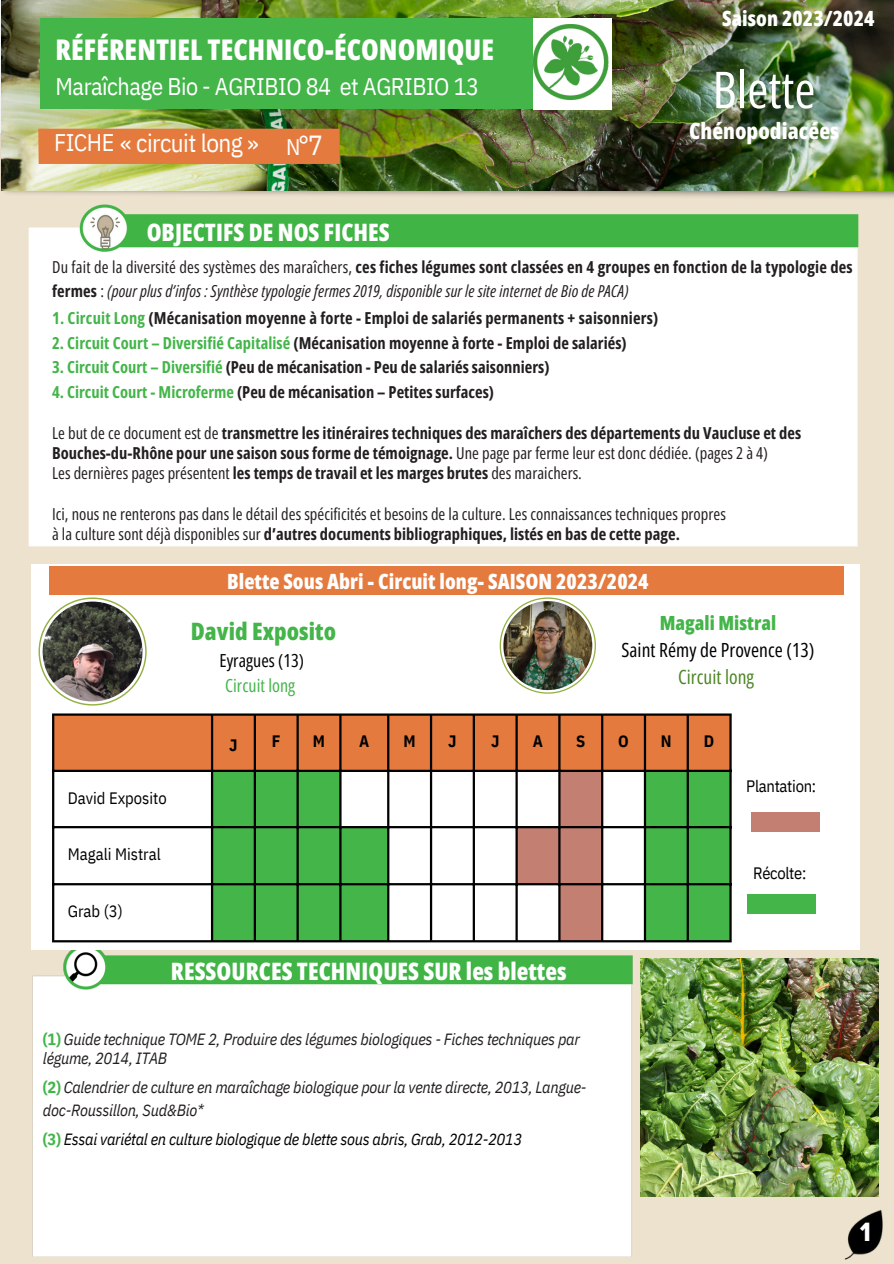
<style>
.page{position:relative;width:894px;height:1264px;background:#fff}
.page>*{position:absolute;margin:0;border:0;box-sizing:border-box;transform-origin:0 0}
.t1{font:50.85px "Open Sans Condensed";color:#fff}
.t2{font:800 28.5px "Open Sans Condensed";letter-spacing:.005em;color:#fff}
.t3{font:27.6px "IBM Plex Sans Cond";color:#fff}
.t4{font:800 25.5px "Open Sans Condensed";color:#fff}
.t5{font:25.05px "IBM Plex Sans Cond";letter-spacing:-.02em;color:#fff}
.t6{font:800 24px "Open Sans Condensed";letter-spacing:.005em;color:#fff}
.t7{font:24px "IBM Plex Sans Cond";letter-spacing:-.02em;color:#fff}
.t8{font:800 24px "Open Sans Condensed";color:#43b549}
.t9{font:22.5px "IBM Plex Sans Cond";color:#fff}
.t10{font:800 22.35px "Open Sans Condensed";letter-spacing:.005em;color:#fff}
.t11{font:800 21px "Open Sans Condensed";color:#fff}
.t12{font:19.5px "Open Sans Condensed";letter-spacing:.005em;color:#000}
.t13{font:800 19.5px "Open Sans Condensed";color:#43b549}
.t14{font:19.5px "Open Sans Condensed";color:#4b8624}
.t15{font:18px/24.8px "Open Sans Condensed";color:#000;text-align:center}
.t16{font:700 16.5px "Open Sans Condensed";letter-spacing:.005em;color:#231f20}
.t17{font:italic 16.5px/23.7px "Open Sans Condensed";letter-spacing:.01em;color:#231f20}
.t18{font:16.5px "Open Sans Condensed";color:#231f20}
.t19{font:16.5px "IBM Plex Sans Cond";color:#000}
.t20{font:16.5px "IBM Plex Sans Cond";letter-spacing:-.02em;color:#000}
.t21{font:700 16.5px "IBM Plex Sans Cond";color:#000}
.t22{font:italic 16.2px "IBM Plex Sans Cond";letter-spacing:-.02em;color:#231f20}
.t23{font:italic 16.2px "IBM Plex Sans Cond";letter-spacing:-.02em;color:#000}
.s1{font-size:24px}
.s2{font-size:24.9px}
.s3{font-style:normal}
.s4{font-weight:700;font-style:normal}
.s5{color:#43b549}
.s6{font-weight:400}
.s7{font-weight:700}
.s8{font-weight:700;font-style:normal;color:#43b549}
</style>
<div class="page">
<div style="left:0;top:133px;width:893px;height:1130px;background:#ede2ce"></div>
<img style="left:0;top:47px;width:893px;height:151px">
<img style="left:844px;top:1210px;width:39px;height:49px">
<img style="left:31px;top:937px;width:602px;height:320px">
<img style="left:28px;top:204px;width:831px;height:343px">
<img style="left:1px;top:0;width:892px;height:190px">
<div style="left:40px;top:19px;width:541px;height:90px;background:#43b549"></div>
<div style="left:533px;top:18px;width:78px;height:91px;background:#fff"></div>
<div style="left:38px;top:129px;width:302px;height:35px;background:#e47a3e"></div>
<div style="left:32px;top:564px;width:827px;height:386px;background:#fff"></div>
<svg style="left:54px;top:715px;width:675px;height:225px"></svg>
<hr style="left:52px;top:715px;width:2px;height:225px;background:#000">
<hr style="left:211px;top:715px;width:2px;height:225px;background:#000">
<hr style="left:254px;top:715px;width:2px;height:225px;background:#000">
<hr style="left:296px;top:715px;width:3px;height:225px;background:#000">
<hr style="left:339px;top:715px;width:2px;height:225px;background:#000">
<hr style="left:387px;top:715px;width:2px;height:225px;background:#000">
<hr style="left:430px;top:715px;width:2px;height:225px;background:#000">
<hr style="left:472px;top:715px;width:3px;height:225px;background:#000">
<hr style="left:515px;top:715px;width:2px;height:225px;background:#000">
<hr style="left:558px;top:715px;width:2px;height:225px;background:#000">
<hr style="left:601px;top:715px;width:2px;height:225px;background:#000">
<hr style="left:643px;top:715px;width:3px;height:225px;background:#000">
<hr style="left:686px;top:715px;width:2px;height:225px;background:#000">
<hr style="left:729px;top:715px;width:2px;height:225px;background:#000">
<hr style="left:52px;top:713px;width:679px;height:2px;background:#000">
<hr style="left:52px;top:769px;width:679px;height:3px;background:#000">
<hr style="left:52px;top:826px;width:679px;height:2px;background:#000">
<hr style="left:52px;top:883px;width:679px;height:2px;background:#000">
<hr style="left:52px;top:940px;width:679px;height:2px;background:#000">
<div style="left:50px;top:566px;width:793px;height:29px;background:#e47a3e"></div>
<div style="left:751px;top:811px;width:68px;height:20px;background:#c37f71"></div>
<div style="left:747px;top:894px;width:68px;height:20px;background:#43b549"></div>
<svg style="left:499px;top:597px;width:96px;height:96px"></svg>
<svg style="left:501px;top:598px;width:93px;height:94px"></svg>
<img style="left:503px;top:601px;width:89px;height:89px;border-radius:50%">
<img style="left:640px;top:958px;width:238px;height:238px">
<svg style="left:38px;top:597px;width:109px;height:108px"></svg>
<svg style="left:40px;top:599px;width:105px;height:105px"></svg>
<img style="left:43px;top:601px;width:99px;height:100px;border-radius:50%">
<img style="left:529px;top:24px;width:83px;height:87px">
<p class="t2" style="left:56px;top:30px;width:440px">RÉFÉRENTIEL TECHNICO-ÉCONOMIQUE</p>
<p class="t7" style="left:56px;top:70px;width:425px">Maraîchage Bio - AGRIBIO 84 et AGRIBIO 13</p>
<p class="t5" style="left:54px;top:127px;width:206px"><span class="s1">FICHE</span> « circuit long »</p>
<p class="t9" style="left:286px;top:131px;width:24px">N<span class="s2">°</span></p>
<p class="t3" style="left:308px;top:127px;width:16px">7</p>
<p class="t6" style="left:147px;top:215px;width:244px">OBJECTIFS DE NOS FICHES</p>
<p class="t11" style="left:722px;top:4px;width:154px">Saison 2023/2024</p>
<p class="t1" style="left:712px;top:54px;width:104px">Blette</p>
<p class="t10" style="left:689px;top:115px;width:151px">Chénopodiacées</p>
<p class="t17" style="left:52px;top:255px;width:801px"><span class="s3">Du fait de la diversité des systèmes des maraîchers,</span> <span class="s4">ces fiches légumes sont classées en 4 groupes en fonction de la typologie des fermes</span> <span class="s3">:</span> (pour plus d’infos : Synthèse typologie fermes 2019, disponible sur le site internet de Bio de PACA)</p>
<p class="t16" style="left:52px;top:306px;width:607px"><span class="s5">1. Circuit Long</span> (Mécanisation moyenne à forte - Emploi de salariés permanents + saisonniers)</p>
<p class="t16" style="left:52px;top:331px;width:576px"><span class="s5">2. Circuit Court – Diversifié Capitalisé</span> (Mécanisation moyenne à forte - Emploi de salariés)</p>
<p class="t16" style="left:52px;top:355px;width:499px"><span class="s5">3. Circuit Court – Diversifié</span> (Peu de mécanisation - Peu de salariés saisonniers)</p>
<p class="t16" style="left:52px;top:380px;width:443px"><span class="s5">4. Circuit Court - Microferme</span> (Peu de mécanisation – Petites surfaces)</p>
<p class="t16" style="left:52px;top:421px;width:750px"><span class="s6">Le but de ce document est de</span> transmettre les itinéraires techniques des maraîchers des départements du Vaucluse et des</p>
<p class="t16" style="left:52px;top:441px;width:717px">Bouches-du-Rhône pour une saison sous forme de témoignage. <span class="s6">Une page par ferme leur est donc dédiée. (pages 2 à 4)</span></p>
<p class="t18" style="left:52px;top:461px;width:531px">Les dernières pages présentent <span class="s7">les temps de travail et les marges brutes</span> des maraichers.</p>
<p class="t18" style="left:52px;top:502px;width:675px">Ici, nous ne renterons pas dans le détail des spécificités et besoins de la culture. Les connaissances techniques propres</p>
<p class="t16" style="left:52px;top:522px;width:629px"><span class="s6">à la culture sont déjà disponibles sur</span> d’autres documents bibliographiques, listés en bas de cette page.</p>
<p class="t11" style="left:227px;top:567px;width:423px">Blette Sous Abri - Circuit long- SAISON 2023/2024</p>
<p class="t8" style="left:191px;top:614px;width:147px">David Exposito</p>
<p class="t15" style="left:219px;top:647px;width:86px">Eyragues (13)<br><span class="s5">Circuit long</span></p>
<h4 class="t13" style="left:659px;top:609px;width:118px">Magali Mistral</h4>
<p class="t12" style="left:621px;top:636px;width:194px">Saint Rémy de Provence (13)</p>
<p class="t14" style="left:678px;top:663px;width:77px">Circuit long</p>
<p class="t19" style="left:68px;top:786px;width:100px">David Exposito</p>
<p class="t19" style="left:68px;top:842px;width:94px">Magali Mistral</p>
<p class="t19" style="left:68px;top:899px;width:56px">Grab (3)</p>
<p class="t21" style="left:229px;top:734px;width:10px">J</p>
<p class="t21" style="left:272px;top:730px;width:10px">F</p>
<h1 class="t21" style="left:313px;top:730px;width:14px">M</h1>
<h5 class="t21" style="left:359px;top:730px;width:12px">A</h5>
<h5 class="t21" style="left:403px;top:730px;width:14px">M</h5>
<h3 class="t21" style="left:448px;top:730px;width:10px">J</h3>
<p class="t21" style="left:491px;top:730px;width:10px">J</p>
<h5 class="t21" style="left:532px;top:730px;width:12px">A</h5>
<h3 class="t21" style="left:576px;top:730px;width:11px">S</h3>
<p class="t21" style="left:618px;top:730px;width:12px">O</p>
<p class="t21" style="left:660px;top:730px;width:12px">N</p>
<h6 class="t21" style="left:703px;top:730px;width:12px">D</h6>
<p class="t6" style="left:171px;top:954px;width:397px">RESSOURCES TECHNIQUES SUR les blettes</p>
<p class="t22" style="left:43px;top:1028px;width:538px"><span class="s8">(1)</span> Guide technique TOME 2, Produire des légumes biologiques - Fiches techniques par</p>
<p class="t22" style="left:43px;top:1047px;width:126px">légume, 2014, ITAB</p>
<h6 class="t22" style="left:43px;top:1076px;width:545px"><span class="s8">(2)</span> Calendrier de culture en maraîchage biologique pour la vente directe, 2013, Langue-</h6>
<p class="t22" style="left:43px;top:1099px;width:162px">doc-Roussillon, Sud&amp;Bio*</p>
<h5 class="t23" style="left:43px;top:1127px;width:480px"><span class="s8">(3)</span> Essai variétal en culture biologique de blette sous abris, Grab, 2012-2013</h5>
<p class="t20" style="left:746px;top:775px;width:71px">Plantation:</p>
<p class="t20" style="left:753px;top:861px;width:55px">Récolte:</p>
<p class="t4" style="left:859px;top:1214px;width:14px">1</p>
</div>
